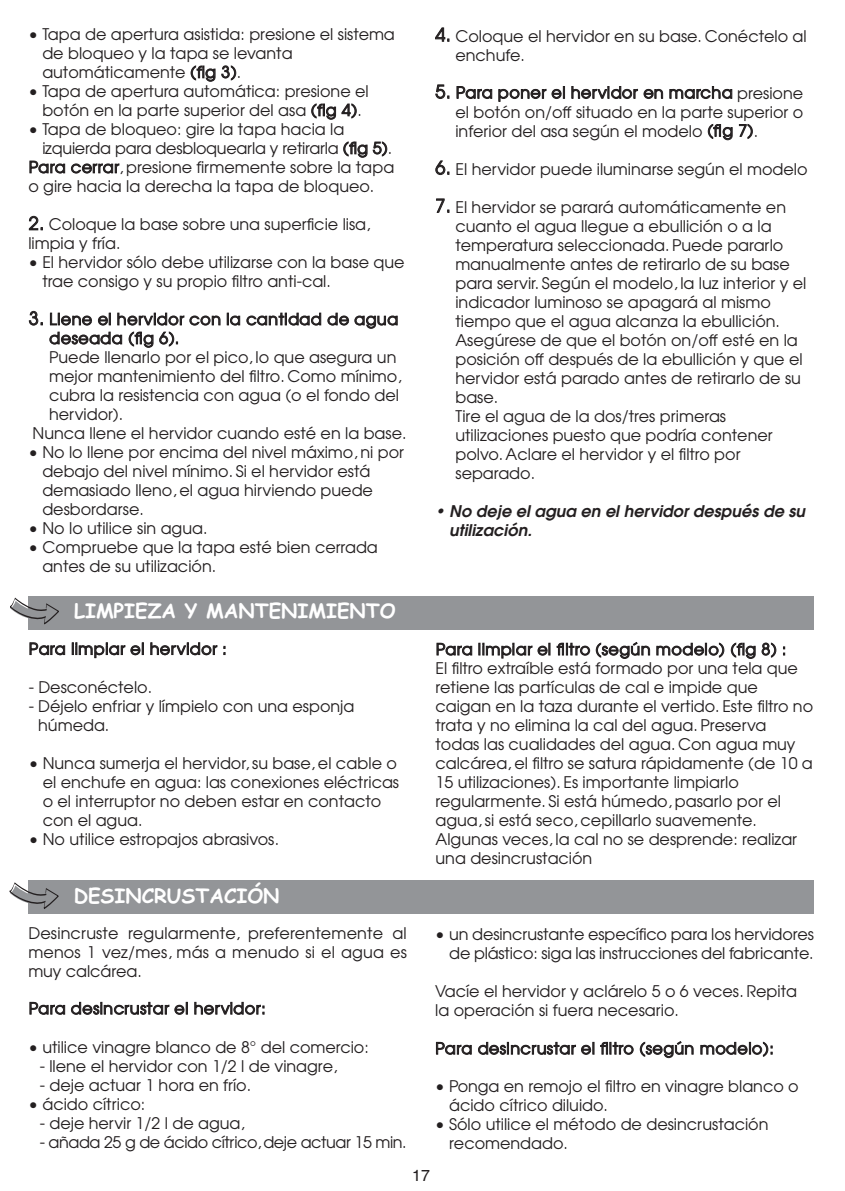
<style>
.page{position:relative;width:845px;height:1191px;background:#fff}
.page>*{position:absolute;margin:0;border:0;box-sizing:border-box;transform-origin:0 0}
.t1{font:700 20px "Comic Sans MS";color:#fff}
.t2{font:16px/19px "Avant Garde";color:#231f20}
.t3{font:16px "Avant Garde";letter-spacing:.035em;color:#231f20}
.t4{font:italic 600 16px/19px "Avant Garde";letter-spacing:.005em;color:#231f20}
.t5{font:16px "Avant Garde";letter-spacing:-.025em;color:#231f20}
.t6{font:16px "Avant Garde";letter-spacing:.02em;color:#231f20}
.t7{font:16px "Helvetica";color:#231f20}
.s1{font-size:18px}
</style>
<div class="page">
<div style="left:29px;top:596px;width:785px;height:33px;background:#939598"></div>
<svg style="left:10px;top:597px;width:49px;height:28px"></svg>
<div style="left:28px;top:880px;width:786px;height:34px;background:#939598"></div>
<svg style="left:10px;top:882px;width:48px;height:27px"></svg>
<p class="t2" style="left:42px;top:25px;width:354px;text-indent:-14px">• Tapa de apertura asistida: presione el sistema de bloqueo y la tapa se levanta automáticamente (fig 3).</p>
<p class="t2" style="left:28px;top:82px;width:342px;text-align:center">• Tapa de apertura automática: presione el botón en la parte superior del asa (fig 4).</p>
<p class="t2" style="left:28px;top:120px;width:317px">• Tapa de bloqueo: gire la tapa hacia la</p>
<p class="t2" style="left:42px;top:139px;width:351px">izquierda para desbloquearla y retirarla (fig 5).</p>
<p class="t2" style="left:29px;top:158px;width:367px">Para cerrar, presione firmemente sobre la tapa</p>
<p class="t2" style="left:28px;top:177px;width:347px">o gire hacia la derecha la tapa de bloqueo.</p>
<p class="t2" style="left:28px;top:215px;width:344px"><span class="s1">2.</span> Coloque la base sobre una superficie lisa, limpia y fría.</p>
<p class="t2" style="left:42px;top:253px;width:364px;text-indent:-14px">• El hervidor sólo debe utilizarse con la base que trae consigo y su propio filtro anti-cal.</p>
<p class="t3" style="left:29px;top:310px;width:371px"><span class="s1">3.</span> Llene el hervidor con la cantidad de agua</p>
<p class="t3" style="left:49px;top:329px;width:131px">deseada (fig 6).</p>
<p class="t2" style="left:49px;top:348px;width:349px">Puede llenarlo por el pico, lo que asegura un</p>
<p class="t2" style="left:49px;top:367px;width:354px">mejor mantenimiento del filtro. Como mínimo,</p>
<p class="t2" style="left:49px;top:386px;width:351px">cubra la resistencia con agua (o el fondo del</p>
<p class="t2" style="left:49px;top:405px;width:76px">hervidor).</p>
<p class="t2" style="left:33px;top:424px;width:375px">Nunca llene el hervidor cuando esté en la base.</p>
<p class="t2" style="left:42px;top:443px;width:363px;text-indent:-14px">• No lo llene por encima del nivel máximo, ni por debajo del nivel mínimo. Si el hervidor está demasiado lleno, el agua hirviendo puede desbordarse.</p>
<p class="t2" style="left:28px;top:519px;width:181px">• No lo utilice sin agua.</p>
<p class="t2" style="left:42px;top:538px;width:337px;text-indent:-14px">• Compruebe que la tapa esté bien cerrada antes de su utilización.</p>
<p class="t1" style="left:74px;top:599px;width:323px">LIMPIEZA Y MANTENIMIENTO</p>
<p class="t3" style="left:29px;top:639px;width:199px">Para limpiar el hervidor :</p>
<p class="t2" style="left:29px;top:677px;width:125px">- Desconéctelo.</p>
<p class="t2" style="left:38px;top:696px;width:318px;text-indent:-10px">- Déjelo enfriar y límpielo con una esponja húmeda.</p>
<p class="t2" style="left:43px;top:753px;width:358px;text-indent:-14px">• Nunca sumerja el hervidor, su base, el cable o el enchufe en agua: las conexiones eléctricas o el interruptor no deben estar en contacto con el agua.</p>
<p class="t2" style="left:29px;top:829px;width:252px">• No utilice estropajos abrasivos.</p>
<p class="t1" style="left:74px;top:884px;width:207px">DESINCRUSTACIÓN</p>
<p class="t2" style="left:28px;top:923px;width:380px;text-align:justify">Desincruste regularmente, preferentemente al menos 1 vez/mes, más a menudo si el agua es muy calcárea.</p>
<p class="t3" style="left:29px;top:999px;width:238px">Para desincrustar el hervidor:</p>
<p class="t2" style="left:28px;top:1037px;width:342px">• utilice vinagre blanco de 8° del comercio:</p>
<p class="t2" style="left:40px;top:1056px;width:299px">- llene el hervidor con 1/2 l de vinagre,</p>
<p class="t2" style="left:40px;top:1075px;width:213px">- deje actuar 1 hora en frío.</p>
<p class="t2" style="left:28px;top:1094px;width:118px">• ácido cítrico:</p>
<p class="t2" style="left:40px;top:1113px;width:207px">- deje hervir 1/2 l de agua,</p>
<p class="t5" style="left:40px;top:1132px;width:368px">- añada 25 g de ácido cítrico,deje actuar 15 min.</p>
<p class="t2" style="left:455px;top:27px;width:353px;text-indent:-20px"><span class="s1">4.</span> Coloque el hervidor en su base. Conéctelo al enchufe.</p>
<p class="t2" style="left:455px;top:83px;width:349px;text-align:justify;text-indent:-20px"><span class="s1">5.</span> Para poner el hervidor en marcha presione el botón on/off situado en la parte superior o inferior del asa según el modelo (fig 7).</p>
<p class="t2" style="left:435px;top:160px;width:374px"><span class="s1">6.</span> El hervidor puede iluminarse según el modelo</p>
<p class="t2" style="left:455px;top:198px;width:352px;text-indent:-20px"><span class="s1">7.</span> El hervidor se parará automáticamente en cuanto el agua llegue a ebullición o a la temperatura seleccionada. Puede pararlo manualmente antes de retirarlo de su base para servir. Según el modelo, la luz interior y el indicador luminoso se apagará al mismo tiempo que el agua alcanza la ebullición.<br>Asegúrese de que el botón on/off esté en la posición off después de la ebullición y que el hervidor está parado antes de retirarlo de su base.<br>Tire el agua de la dos/tres primeras utilizaciones puesto que podría contener polvo.Aclare el hervidor y el filtro por separado.</p>
<p class="t4" style="left:449px;top:503px;width:357px;text-indent:-14px">• No deje el agua en el hervidor después de su utilización.</p>
<p class="t2" style="left:435px;top:640px;width:379px">Para limpiar el filtro (según modelo) (fig 8) :<br>El filtro extraíble está formado por una tela que retiene las partículas de cal e impide que caigan en la taza durante el vertido. Este filtro no trata y no elimina la cal del agua. Preserva todas las cualidades del agua. Con agua muy calcárea, el filtro se satura rápidamente (de 10 a 15 utilizaciones). Es importante limpiarlo regularmente. Si está húmedo, pasarlo por el agua, si está seco, cepillarlo suavemente.<br>Algunas veces, la cal no se desprende: realizar una desincrustación</p>
<p class="t2" style="left:435px;top:925px;width:380px;text-align:right">• un desincrustante específico para los hervidores de plástico: siga las instrucciones del fabricante.</p>
<p class="t2" style="left:435px;top:982px;width:363px">Vacíe el hervidor y aclárelo 5 o 6 veces. Repita la operación si fuera necesario.</p>
<p class="t6" style="left:435px;top:1039px;width:340px">Para desincrustar el filtro (según modelo):</p>
<p class="t2" style="left:449px;top:1077px;width:351px;text-indent:-14px">• Ponga en remojo el filtro en vinagre blanco o ácido cítrico diluido.</p>
<p class="t2" style="left:449px;top:1115px;width:321px;text-indent:-14px">• Sólo utilice el método de desincrustación recomendado.</p>
<p class="t7" style="left:412px;top:1166px;width:19px">17</p>
</div>
